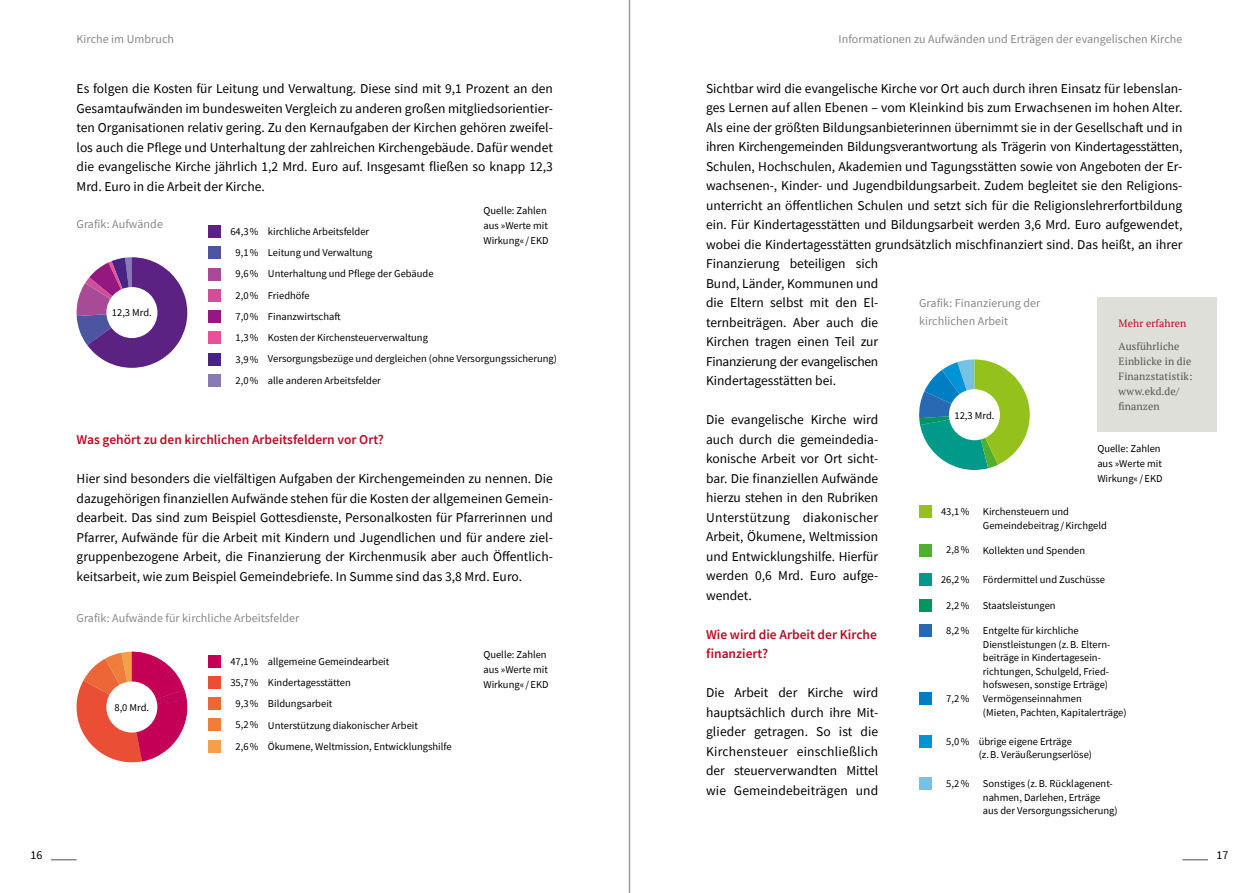
<style>
.page{position:relative;width:1259px;height:893px;background:#fff}
.page>*{position:absolute;margin:0;border:0;box-sizing:border-box;transform-origin:0 0}
.Fließtext{font:13.5px/19.5px "Source Sans Pro";color:#000;text-align:justify}
.t1{font:600 13.5px/19.5px "Source Sans Pro";color:#bb0a25}
.t2{font:12px/18px "Source Sans Pro";letter-spacing:.005em;color:#878786}
.t3{font:12px "Source Sans Pro";color:#000}
.Fußnote{font:10.5px/13.5px "Source Sans Pro";color:#000}
.Tabellentext{font:10.5px/13.5px "Source Sans Pro";color:#000}
.t4{font:10.5px/15px "PT Serif";letter-spacing:.005em;color:#565656}
.Infokasten_Überschri{font:10.5px "PT Serif";letter-spacing:.005em;color:#bb0a25}
</style>
<div class="page">
<svg style="left:1182px;top:859px;width:26px;height:1px"></svg>
<svg style="left:51px;top:859px;width:26px;height:1px"></svg>
<div style="left:1097px;top:297px;width:119px;height:135px;background:#dedfd8"></div>
<div style="left:919px;top:505px;width:13px;height:13px;background:#94c11c"></div>
<div style="left:919px;top:544px;width:13px;height:12px;background:#51ae30"></div>
<div style="left:919px;top:573px;width:13px;height:13px;background:#00998a"></div>
<div style="left:919px;top:599px;width:13px;height:13px;background:#00965e"></div>
<div style="left:919px;top:624px;width:13px;height:13px;background:#2769b2"></div>
<div style="left:919px;top:692px;width:13px;height:13px;background:#007ec3"></div>
<div style="left:919px;top:735px;width:13px;height:13px;background:#0094d4"></div>
<div style="left:919px;top:778px;width:13px;height:12px;background:#79c1e3"></div>
<svg style="left:919px;top:359px;width:110px;height:111px"></svg>
<div style="left:949px;top:389px;width:51px;height:51px;background:#fff;border-radius:50%"></div>
<div style="left:208px;top:225px;width:13px;height:13px;background:#5b2283"></div>
<div style="left:208px;top:246px;width:13px;height:13px;background:#4d55a1"></div>
<div style="left:208px;top:268px;width:13px;height:12px;background:#a84b97"></div>
<div style="left:208px;top:289px;width:13px;height:13px;background:#d14f97"></div>
<div style="left:208px;top:310px;width:13px;height:13px;background:#951881"></div>
<div style="left:208px;top:331px;width:13px;height:13px;background:#ea5097"></div>
<div style="left:208px;top:353px;width:13px;height:12px;background:#472483"></div>
<div style="left:208px;top:374px;width:13px;height:13px;background:#8979b7"></div>
<svg style="left:76px;top:257px;width:111px;height:111px"></svg>
<div style="left:106px;top:287px;width:51px;height:51px;background:#fff;border-radius:50%"></div>
<svg style="left:76px;top:652px;width:111px;height:110px"></svg>
<div style="left:106px;top:681px;width:51px;height:51px;background:#fff;border-radius:50%"></div>
<div style="left:208px;top:655px;width:13px;height:12px;background:#c30055"></div>
<div style="left:208px;top:676px;width:13px;height:13px;background:#ea4e34"></div>
<div style="left:208px;top:697px;width:13px;height:13px;background:#ec6738"></div>
<div style="left:208px;top:718px;width:13px;height:13px;background:#f07e3b"></div>
<div style="left:208px;top:740px;width:13px;height:12px;background:#f59f4b"></div>
<hr style="left:629px;top:0;width:1px;height:893px;background:#9c9d9d">
<p class="t2" style="left:77px;top:30px;width:99px">Kirche im Umbruch</p>
<p class="t2" style="left:838px;top:30px;width:345px">Informationen zu Aufwänden und Erträgen der evangelischen Kirche</p>
<p class="Fließtext" style="left:77px;top:79px;width:478px">Es folgen die Kosten für Leitung und Verwaltung. Diese sind mit 9,1 Prozent an den Gesamtaufwänden im bundesweiten Vergleich zu anderen großen mitgliedsorientier&shy;ten Organisationen relativ gering. Zu den Kernaufgaben der Kirchen gehören zweifel&shy;los auch die Pflege und Unterhaltung der zahlreichen Kirchengebäude. Dafür wendet die evangelische Kirche jährlich 1,2 Mrd. Euro auf. Insgesamt fließen so knapp 12,3<br>Mrd. Euro in die Arbeit der Kirche.</p>
<p class="t2" style="left:77px;top:215px;width:88px">Grafik: Aufwände</p>
<p class="Fußnote" style="left:112px;top:306px;width:41px">12,3 Mrd.</p>
<p class="Fußnote" style="left:483px;top:203px;width:67px;line-height:15px">Quelle: Zahlen aus »Werte mit<br>Wirkung« /EKD</p>
<p class="Tabellentext" style="left:230px;top:225px;width:30px">64,3%</p>
<p class="Tabellentext" style="left:268px;top:224px;width:103px">kirchliche Arbeitsfelder</p>
<p class="Tabellentext" style="left:236px;top:246px;width:25px">9,1%</p>
<p class="Tabellentext" style="left:268px;top:246px;width:106px">Leitung und Verwaltung</p>
<p class="Tabellentext" style="left:236px;top:267px;width:25px">9,6%</p>
<p class="Tabellentext" style="left:268px;top:267px;width:167px">Unterhaltung und Pflege der Gebäude</p>
<p class="Tabellentext" style="left:236px;top:288px;width:25px">2,0%</p>
<p class="Tabellentext" style="left:268px;top:288px;width:43px">Friedhöfe</p>
<p class="Tabellentext" style="left:236px;top:310px;width:25px">7,0%</p>
<p class="Tabellentext" style="left:268px;top:309px;width:74px">Finanzwirtschaft</p>
<p class="Tabellentext" style="left:236px;top:331px;width:25px">1,3%</p>
<p class="Tabellentext" style="left:268px;top:331px;width:162px">Kosten der Kirchensteuerverwaltung</p>
<p class="Tabellentext" style="left:236px;top:352px;width:25px">3,9%</p>
<p class="Tabellentext" style="left:268px;top:352px;width:291px">Versorgungsbezüge und dergleichen (ohne Versorgungssicherung)</p>
<p class="Tabellentext" style="left:236px;top:373px;width:25px">2,0%</p>
<p class="Tabellentext" style="left:268px;top:373px;width:114px">alle anderen Arbeitsfelder</p>
<h3 class="t1" style="left:77px;top:430px;width:309px">Was gehört zu den kirchlichen Arbeitsfeldern vor Ort?</h3>
<p class="Fließtext" style="left:77px;top:469px;width:478px">Hier sind besonders die vielfältigen Aufgaben der Kirchengemeinden zu nennen. Die dazugehörigen finanziellen Aufwände stehen für die Kosten der allgemeinen Gemein&shy;dearbeit. Das sind zum Beispiel Gottesdienste, Personalkosten für Pfarrerinnen und Pfarrer, Aufwände für die Arbeit mit Kindern und Jugendlichen und für andere ziel&shy;gruppenbezogene Arbeit, die Finanzierung der Kirchenmusik aber auch Öffentlich&shy;keitsarbeit, wie zum Beispiel Gemeindebriefe. In Summe sind das 3,8 Mrd. Euro.</p>
<p class="t2" style="left:77px;top:609px;width:224px">Grafik: Aufwände für kirchliche Arbeitsfelder</p>
<p class="Tabellentext" style="left:230px;top:654px;width:30px">47,1%</p>
<p class="Tabellentext" style="left:268px;top:654px;width:123px">allgemeine Gemeindearbeit</p>
<p class="Tabellentext" style="left:230px;top:675px;width:30px">35,7%</p>
<p class="Tabellentext" style="left:268px;top:676px;width:84px">Kindertagesstätten</p>
<p class="Tabellentext" style="left:236px;top:697px;width:25px">9,3%</p>
<p class="Tabellentext" style="left:268px;top:697px;width:66px">Bildungsarbeit</p>
<p class="Tabellentext" style="left:236px;top:718px;width:25px">5,2%</p>
<p class="Tabellentext" style="left:268px;top:718px;width:152px">Unterstützung diakonischer Arbeit</p>
<p class="Tabellentext" style="left:236px;top:739px;width:25px">2,6%</p>
<p class="Tabellentext" style="left:268px;top:739px;width:185px">Ökumene, Weltmission, Entwicklungshilfe</p>
<p class="Fußnote" style="left:114px;top:701px;width:36px">8,0 Mrd.</p>
<p class="Fußnote" style="left:483px;top:647px;width:67px;line-height:15px">Quelle: Zahlen aus »Werte mit<br>Wirkung« /EKD</p>
<p class="Fließtext" style="left:706px;top:79px;width:478px;text-align:left">Sichtbar wird die evangelische Kirche vor Ort auch durch ihren Einsatz für lebenslan&shy;ges Lernen auf allen Ebenen – vom Kleinkind bis zum Erwachsenen im hohen Alter.<br>Als eine der größten Bildungsanbieterinnen übernimmt sie in der Gesellschaft und in ihren Kirchengemeinden Bildungsverantwortung als Trägerin von Kindertagesstätten, Schulen, Hochschulen, Akademien und Tagungsstätten sowie von Angeboten der Er&shy;wachsenen-, Kinder- und Jugendbildungsarbeit. Zudem begleitet sie den Religions&shy;unterricht an öffentlichen Schulen und setzt sich für die Religionslehrerfortbildung ein. Für Kindertagesstätten und Bildungsarbeit werden 3,6 Mrd. Euro aufgewendet, wobei die Kindertagesstätten grundsätzlich mischfinanziert sind. Das heißt, an ihrer Finanzierung beteiligen sich<br>Bund, Länder, Kommunen und<br>die Eltern selbst mit den El-<br>ternbeiträgen. Aber auch die<br>Kirchen tragen einen Teil zur<br>Finanzierung der evangelischen<br>Kindertagesstätten bei.</p>
<p class="Fließtext" style="left:706px;top:410px;width:174px">Die evangelische Kirche wird auch durch die gemeindedia&shy;konische Arbeit vor Ort sicht&shy;bar. Die finanziellen Aufwände hierzu stehen in den Rubriken Unterstützung diakonischer Arbeit, Ökumene, Weltmission und Entwicklungshilfe. Hierfür werden 0,6 Mrd. Euro aufge&shy;wendet.</p>
<h3 class="t1" style="left:706px;top:624px;width:172px">Wie wird die Arbeit der Kirche finanziert?</h3>
<p class="Fließtext" style="left:706px;top:683px;width:174px">Die Arbeit der Kirche wird hauptsächlich durch ihre Mit&shy;glieder getragen. So ist die Kirchensteuer einschließlich der steuerverwandten Mittel wie Gemeindebeiträgen und</p>
<p class="t2" style="left:919px;top:294px;width:123px">Grafik: Finanzierung der kirchlichen Arbeit</p>
<p class="Infokasten_Überschri" style="left:1118px;top:316px;width:69px">Mehr erfahren</p>
<p class="t4" style="left:1118px;top:339px;width:75px">Ausführliche<br>Einblicke in die<br>Finanzstatistik: www.ekd.de/ finanzen</p>
<p class="Fußnote" style="left:954px;top:408px;width:41px">12,3 Mrd.</p>
<p class="Fußnote" style="left:1097px;top:440px;width:67px;line-height:15px">Quelle: Zahlen aus »Werte mit<br>Wirkung« /EKD</p>
<p class="Tabellentext" style="left:941px;top:505px;width:30px">43,1%</p>
<p class="Fußnote" style="left:983px;top:505px;width:125px">Kirchensteuern und<br>Gemeindebeitrag/Kirchgeld</p>
<p class="Tabellentext" style="left:946px;top:543px;width:25px">2,8%</p>
<p class="Fußnote" style="left:983px;top:543px;width:104px">Kollekten und Spenden</p>
<p class="Tabellentext" style="left:941px;top:573px;width:30px">26,2%</p>
<p class="Fußnote" style="left:983px;top:573px;width:124px">Fördermittel und Zuschüsse</p>
<p class="Tabellentext" style="left:946px;top:598px;width:25px">2,2%</p>
<p class="Fußnote" style="left:983px;top:598px;width:74px">Staatsleistungen</p>
<p class="Tabellentext" style="left:946px;top:624px;width:25px">8,2%</p>
<p class="Fußnote" style="left:983px;top:624px;width:129px">Entgelte für kirchliche<br>Dienstleistungen (z.B. Eltern&shy;beiträge in Kindertagesein&shy;richtungen, Schulgeld, Fried&shy;hofswesen, sonstige Erträge)</p>
<p class="Tabellentext" style="left:946px;top:692px;width:25px">7,2%</p>
<p class="Fußnote" style="left:983px;top:692px;width:145px">Vermögenseinnahmen<br>(Mieten, Pachten, Kapitalerträge)</p>
<p class="Tabellentext" style="left:946px;top:734px;width:25px">5,0%</p>
<p class="Tabellentext" style="left:978px;top:735px;width:115px">übrige eigene Erträge (z.B. Veräußerungserlöse)</p>
<p class="Tabellentext" style="left:946px;top:777px;width:25px">5,2%</p>
<p class="Fußnote" style="left:983px;top:777px;width:136px">Sonstiges (z.B. Rücklagenent&shy;nahmen, Darlehen, Erträge aus der Versorgungssicherung)</p>
<p class="t3" style="left:31px;top:848px;width:13px">16</p>
<p class="t3" style="left:1216px;top:848px;width:13px">17</p>
</div>
